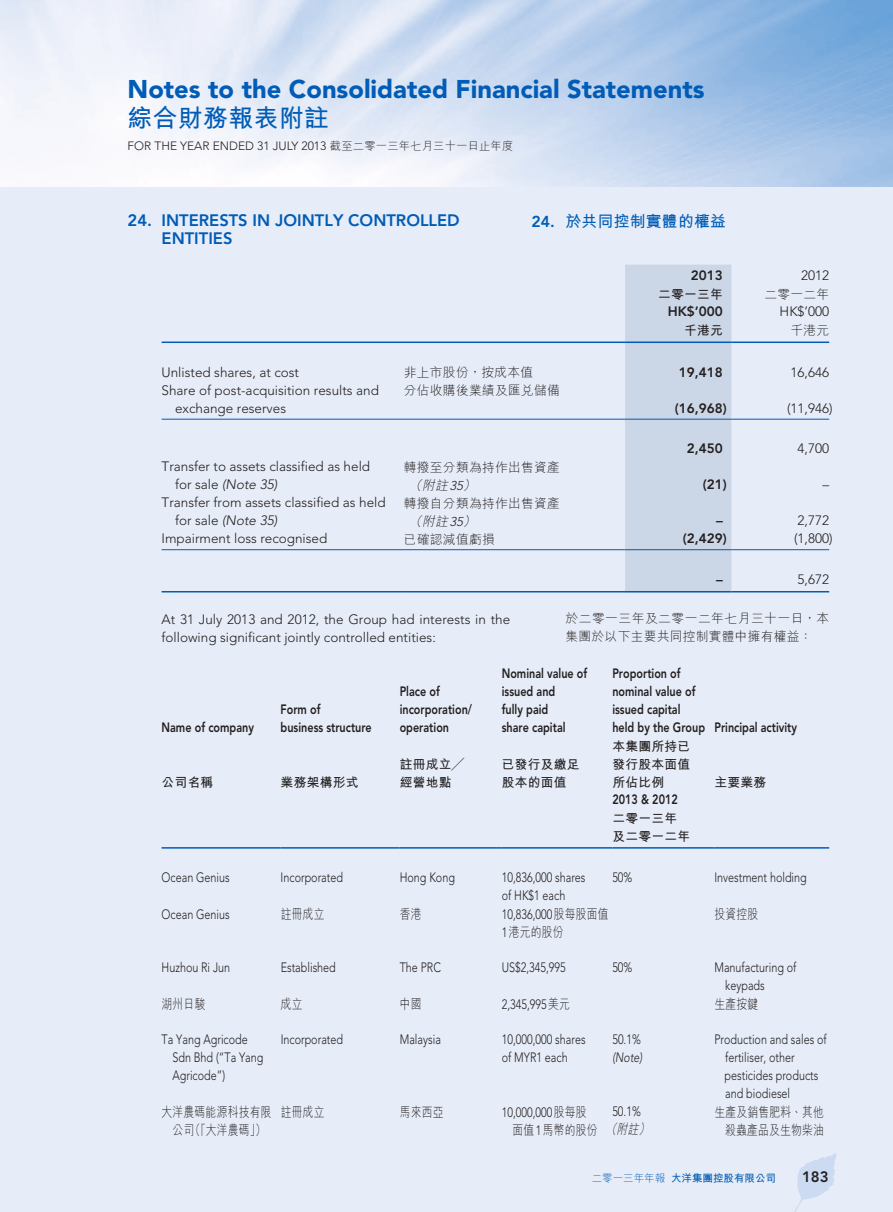
<style>
.page{position:relative;width:893px;height:1212px;background:#fff}
.page>*{position:absolute;margin:0;border:0;box-sizing:border-box;transform-origin:0 0}
.t1{font:900 25.5px "Avenir LT Std";color:#005cb6}
.t2{font:700 24.75px "M Hei HK";letter-spacing:.02em;color:#005cb6}
.t3{font:800 16.5px/18px "Avenir LT Std";color:#005cb6}
.t4{font:700 15.75px "M Hei HK";letter-spacing:.02em;color:#005cb6}
.t5{font:800 15px "Avenir LT Std";color:#231f20}
.t6{font:300 13.5px/18px "Avenir LT Std";color:#231f20;scale:.8 1}
.t7{font:300 13.5px/18px "Avenir LT Std";color:#231f20}
.t8{font:800 13.5px/18px "Avenir LT Std";color:#231f20;scale:.8 1}
.t9{font:300 13.5px/18px "M Hei HK";letter-spacing:.02em;color:#231f20;text-align:center;scale:.8 1}
.t10{font:800 13.5px "Avenir LT Std";color:#231f20}
.t11{font:italic 300 13.5px "Avenir LT Std";color:#231f20;scale:.8 1}
.t12{font:italic 300 13.5px "M Hei HK";color:#231f20;scale:.8 1}
.t13{font:300 12.75px/18px "M Hei HK";letter-spacing:.02em;color:#231f20}
.t14{font:700 12.75px/18px "M Hei HK";letter-spacing:.02em;color:#231f20}
.t15{font:300 12px "Avenir LT Std";color:#231f20}
.t16{font:300 11.25px "M Hei HK";letter-spacing:.02em;color:#231f20}
.t17{font:700 10.5px "M Hei HK";color:#005cb6}
.s1{font-family:"Avenir LT Std";font-size:12px}
.s2{font-family:"Avenir LT Std";font-weight:800}
.s3{font-style:italic}
.s4{font-family:"Avenir LT Std";font-style:italic}
.s5{font-family:"M Hei HK"}
.s6{font-family:"Avenir LT Std"}
.s7{font-weight:300}
</style>
<div class="page">
<img style="left:0;top:0;width:893px;height:187px">
<div style="left:0;top:187px;width:893px;height:1025px;background:#e7edf8"></div>
<svg style="left:794px;top:1153px;width:43px;height:59px"></svg>
<div style="left:625px;top:265px;width:106px;height:326px;background:#cbd6e6"></div>
<hr style="left:162px;top:341px;width:242px;height:2px;background:#005cb6">
<hr style="left:404px;top:341px;width:221px;height:2px;background:#005cb6">
<hr style="left:625px;top:341px;width:106px;height:2px;background:#005cb6">
<hr style="left:731px;top:341px;width:98px;height:2px;background:#005cb6">
<hr style="left:162px;top:419px;width:242px;height:1px;background:#005cb6">
<hr style="left:404px;top:419px;width:221px;height:1px;background:#005cb6">
<hr style="left:625px;top:419px;width:106px;height:1px;background:#005cb6">
<hr style="left:731px;top:419px;width:98px;height:1px;background:#005cb6">
<hr style="left:162px;top:549px;width:242px;height:1px;background:#005cb6">
<hr style="left:404px;top:549px;width:221px;height:1px;background:#005cb6">
<hr style="left:625px;top:549px;width:106px;height:1px;background:#005cb6">
<hr style="left:731px;top:549px;width:98px;height:1px;background:#005cb6">
<hr style="left:162px;top:591px;width:242px;height:1px;background:#005cb6">
<hr style="left:404px;top:591px;width:221px;height:1px;background:#005cb6">
<hr style="left:625px;top:591px;width:106px;height:1px;background:#005cb6">
<hr style="left:731px;top:591px;width:98px;height:1px;background:#005cb6">
<hr style="left:162px;top:847px;width:119px;height:1px;background:#005cb6">
<hr style="left:281px;top:847px;width:119px;height:1px;background:#005cb6">
<hr style="left:400px;top:847px;width:102px;height:1px;background:#005cb6">
<hr style="left:502px;top:847px;width:110px;height:1px;background:#005cb6">
<hr style="left:612px;top:847px;width:102px;height:1px;background:#005cb6">
<hr style="left:714px;top:847px;width:115px;height:1px;background:#005cb6">
<h1 class="t1" style="left:128px;top:73px;width:578px">Notes to the Consolidated Financial Statements</h1>
<h2 class="t2" style="left:128px;top:100px;width:203px">綜合財務報表附註</h2>
<p class="t15" style="left:128px;top:139px;width:68px">For The Year</p>
<p class="t15" style="left:213px;top:139px;width:17px">Ended</p>
<p class="t15" style="left:257px;top:139px;width:29px">31 July</p>
<p class="t16" style="left:301px;top:140px;width:213px"><span class="s1">2013</span> 截至二零一三年七月三十一日止年度</p>
<p class="t3" style="left:162px;top:212px;width:300px;text-indent:-34px">24. INTERESTS IN JOINTLY CONTROLLED<br>ENTITIES</p>
<p class="t4" style="left:531px;top:209px;width:196px"><span class="s2">24.</span> 於共同控制實體的權益</p>
<p class="t10" style="left:691px;top:268px;width:33px">2013</p>
<p class="t7" style="left:801px;top:267px;width:30px">2012</p>
<p class="t14" style="left:658px;top:284px;width:66px">二零一三年</p>
<p class="t13" style="left:764px;top:285px;width:66px">二零一二年</p>
<p class="t10" style="left:668px;top:304px;width:57px">HK$’000</p>
<p class="t7" style="left:780px;top:303px;width:51px">HK$’000</p>
<p class="t14" style="left:684px;top:320px;width:40px">千港元</p>
<p class="t13" style="left:790px;top:321px;width:40px">千港元</p>
<p class="t7" style="left:162px;top:363px;width:139px">Unlisted shares, at cost</p>
<p class="t13" style="left:404px;top:363px;width:131px">非上市股份，按成本值</p>
<p class="t10" style="left:679px;top:364px;width:45px">19,418</p>
<p class="t7" style="left:791px;top:363px;width:40px">16,646</p>
<p class="t7" style="left:175px;top:381px;width:205px;text-indent:-14px">Share of post-acquisition results and exchange reserves</p>
<p class="t13" style="left:404px;top:381px;width:157px">分佔收購後業績及匯兌儲備</p>
<p class="t10" style="left:675px;top:400px;width:53px">(16,968)</p>
<p class="t7" style="left:787px;top:399px;width:47px">(11,946)</p>
<p class="t10" style="left:687px;top:441px;width:37px">2,450</p>
<p class="t7" style="left:798px;top:440px;width:33px">4,700</p>
<p class="t7" style="left:175px;top:458px;width:197px;text-indent:-14px">Transfer to assets classified as held for sale <span class="s3">(Note 35)</span></p>
<p class="t13" style="left:409px;top:458px;width:152px;text-indent:-5px">轉撥至分類為持作出售資產<span class="s3">（附註</span><span class="s4">35</span><span class="s3">）</span></p>
<p class="t7" style="left:175px;top:494px;width:212px;text-indent:-14px">Transfer from assets classified as held for sale <span class="s3">(Note 35)</span></p>
<p class="t13" style="left:409px;top:494px;width:152px;text-indent:-5px">轉撥自分類為持作出售資產<span class="s3">（附註</span><span class="s4">35</span><span class="s3">）</span></p>
<p class="t10" style="left:703px;top:477px;width:25px">(21)</p>
<p class="t7" style="left:822px;top:476px;width:8px">–</p>
<p class="t10" style="left:716px;top:513px;width:8px">–</p>
<p class="t7" style="left:798px;top:512px;width:33px">2,772</p>
<p class="t7" style="left:162px;top:530px;width:167px">Impairment loss recognised</p>
<p class="t13" style="left:404px;top:530px;width:92px">已確認減值虧損</p>
<p class="t10" style="left:683px;top:531px;width:45px">(2,429)</p>
<p class="t7" style="left:794px;top:530px;width:40px">(1,800)</p>
<p class="t10" style="left:716px;top:571px;width:8px">–</p>
<p class="t7" style="left:798px;top:570px;width:33px">5,672</p>
<p class="t7" style="left:162px;top:610px;width:350px">At 31 July 2013 and 2012, the Group had interests in the following significant jointly controlled entities:</p>
<p class="t13" style="left:566px;top:609px;width:265px">於二零一三年及二零一二年七月三十一日，本集團於以下主要共同控制實體中擁有權益：</p>
<p class="t8" style="left:162px;top:718px;width:117px">Name of company</p>
<p class="t8" style="left:281px;top:700px;width:115px">Form of<br>business structure</p>
<p class="t14" style="left:162px;top:772px;width:53px">公司名稱</p>
<p class="t14" style="left:281px;top:772px;width:79px">業務架構形式</p>
<p class="t8" style="left:400px;top:682px;width:92px">Place of incorporation/ operation</p>
<p class="t8" style="left:502px;top:664px;width:108px">Nominal value of issued and<br>fully paid<br>share capital</p>
<p class="t8" style="left:612px;top:664px;width:232px">Proportion of<br>nominal value of<br>issued capital<br>held by the Group Principal activity</p>
<p class="t14" style="left:400px;top:754px;width:66px">註冊成立╱經營地點</p>
<p class="t14" style="left:502px;top:754px;width:79px">已發行及繳足股本的面值</p>
<p class="t14" style="left:612px;top:736px;width:79px;text-align:justify">本集團所持已發行股本面值所佔比例</p>
<p class="t8" style="left:612px;top:790px;width:83px">2013 &amp; 2012</p>
<p class="t14" style="left:612px;top:808px;width:79px">二零一三年及二零一二年</p>
<p class="t14" style="left:714px;top:772px;width:53px">主要業務</p>
<p class="t6" style="left:162px;top:869px;width:87px">Ocean Genius</p>
<p class="t6" style="left:281px;top:869px;width:80px">Incorporated</p>
<p class="t6" style="left:400px;top:869px;width:71px">Hong Kong</p>
<p class="t6" style="left:502px;top:869px;width:106px">10,836,000 shares of HK$1 each</p>
<p class="t6" style="left:612px;top:869px;width:27px">50%</p>
<p class="t6" style="left:714px;top:869px;width:117px">Investment holding</p>
<p class="t6" style="left:162px;top:905px;width:87px">Ocean Genius</p>
<p class="t9" style="left:281px;top:905px;width:56px">註冊成立</p>
<p class="t9" style="left:400px;top:905px;width:29px">香港</p>
<p class="t6" style="left:502px;top:905px;width:135px">10,836,000<span class="s5">股每股面值</span></p>
<p class="t9" style="left:502px;top:923px;width:79px"><span class="s6">1</span>港元的股份</p>
<p class="t9" style="left:714px;top:905px;width:56px">投資控股</p>
<p class="t6" style="left:162px;top:959px;width:87px">Huzhou Ri Jun</p>
<p class="t6" style="left:281px;top:959px;width:70px">Established</p>
<p class="t6" style="left:400px;top:959px;width:53px">The PRC</p>
<p class="t6" style="left:502px;top:959px;width:81px">US$2,345,995</p>
<p class="t6" style="left:612px;top:959px;width:27px">50%</p>
<p class="t6" style="left:725px;top:959px;width:91px;text-indent:-11px">Manufacturing of keypads</p>
<p class="t9" style="left:162px;top:995px;width:56px">湖州日駿</p>
<p class="t9" style="left:281px;top:995px;width:29px">成立</p>
<p class="t9" style="left:400px;top:995px;width:29px">中國</p>
<p class="t6" style="left:502px;top:995px;width:87px">2,345,995<span class="s5">美元</span></p>
<p class="t9" style="left:714px;top:995px;width:56px">生產按鍵</p>
<p class="t6" style="left:172px;top:1031px;width:115px;text-indent:-11px">Ta Yang Agricode<br>Sdn Bhd (“Ta Yang<br>Agricode”)</p>
<p class="t6" style="left:281px;top:1031px;width:80px">Incorporated</p>
<p class="t6" style="left:400px;top:1031px;width:53px">Malaysia</p>
<p class="t6" style="left:502px;top:1031px;width:106px">10,000,000 shares of MYR1 each</p>
<p class="t6" style="left:612px;top:1031px;width:37px">50.1%</p>
<p class="t6" style="left:725px;top:1031px;width:129px;text-indent:-10px">Production and sales of fertiliser, other pesticides products and biodiesel</p>
<p class="t11" style="left:612px;top:1050px;width:39px">(Note)</p>
<p class="t9" style="left:162px;top:1103px;width:139px">大洋農碼能源科技有限公司（「大洋農碼」）</p>
<p class="t9" style="left:281px;top:1103px;width:56px">註冊成立</p>
<p class="t9" style="left:400px;top:1103px;width:56px">馬來西亞</p>
<p class="t6" style="left:502px;top:1103px;width:107px">10,000,000<span class="s5">股每股</span></p>
<p class="t9" style="left:513px;top:1121px;width:108px">面值<span class="s6">1</span>馬幣的股份</p>
<p class="t6" style="left:612px;top:1103px;width:37px">50.1%</p>
<p class="t12" style="left:606px;top:1122px;width:59px">（附註）</p>
<p class="t9" style="left:714px;top:1103px;width:139px;text-align:right">生產及銷售肥料、其他殺蟲產品及生物柴油</p>
<p class="t17" style="left:592px;top:1170px;width:186px"><span class="s7">二零一三年年報</span> 大洋集團控股有限公司</p>
<p class="t5" style="left:802px;top:1168px;width:28px">183</p>
</div>
